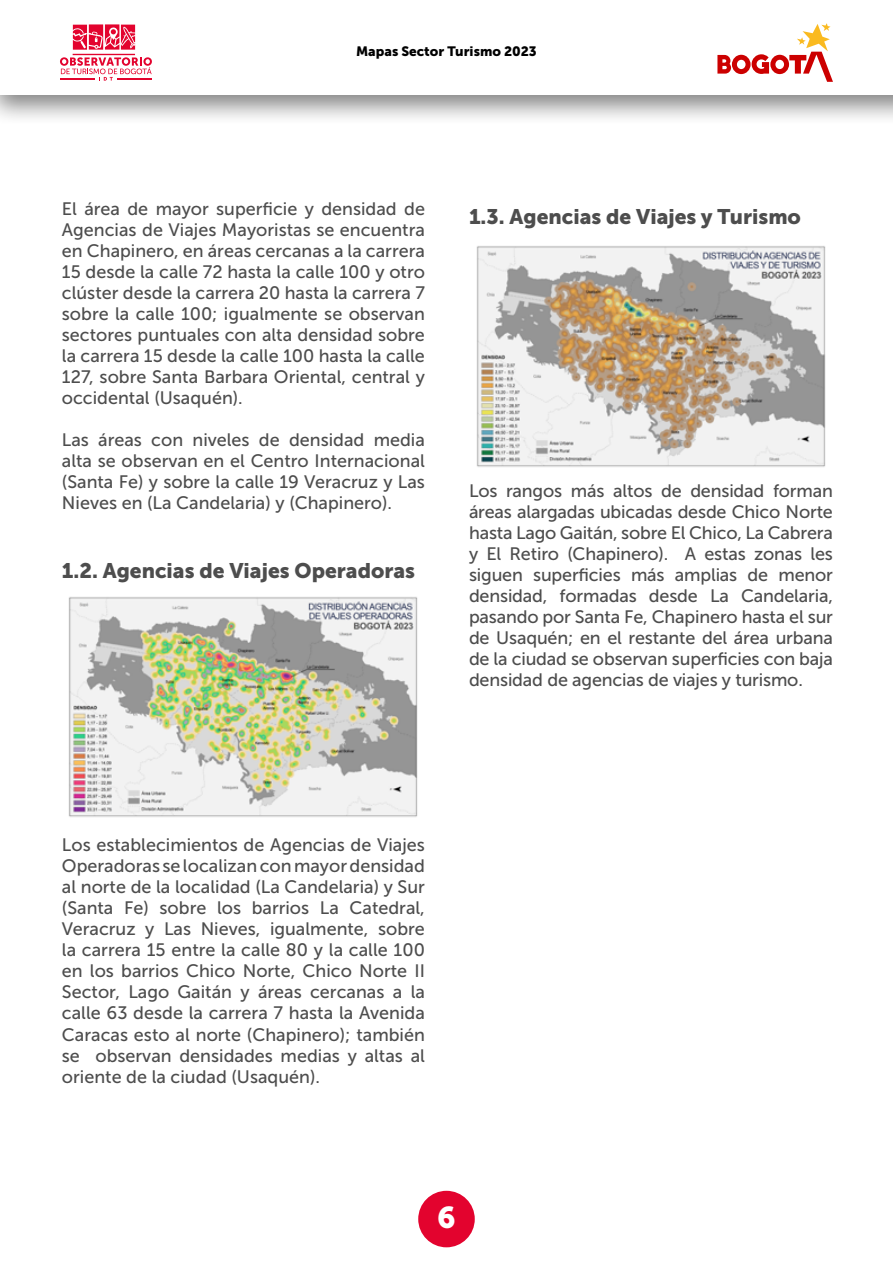
<style>
.page{position:relative;width:893px;height:1263px;background:#fff}
.page>*{position:absolute;margin:0;border:0;box-sizing:border-box;transform-origin:0 0}
.t1{font:30px "Museo Sans 900";color:#fff}
.t2{font:21px "Museo Sans 900";color:#4d4d4d}
.t3{font:18px/21px "Museo Sans 500";color:#4d4d4d;text-align:justify}
.t4{font:13.5px "Museo Sans 900";color:#000}
</style>
<div class="page">
<div style="left:418px;top:1191px;width:57px;height:56px;background:#e3032e;border-radius:50%"></div>
<div style="left:0;top:0;width:893px;height:126px;background:#000;opacity:.49"></div>
<div style="left:0;top:0;width:893px;height:95px;background:#fff"></div>
<svg style="left:717px;top:23px;width:116px;height:59px"></svg>
<svg style="left:60px;top:24px;width:92px;height:57px"></svg>
<img style="left:68px;top:597px;width:350px;height:220px">
<img style="left:476px;top:246px;width:350px;height:221px">
<p class="t4" style="left:356px;top:43px;width:182px">Mapas Sector Turismo 2023</p>
<p class="t3" style="left:62px;top:199px;width:365px">El área de mayor superficie y densidad de Agencias de Viajes Mayoristas se encuentra en Chapinero, en áreas cercanas a la carrera 15 desde la calle 72 hasta la calle 100 y otro clúster desde la carrera 20 hasta la carrera 7 sobre la calle 100; igualmente se observan sectores puntuales con alta densidad sobre la carrera 15 desde la calle 100 hasta la calle 127, sobre Santa Barbara Oriental, central y occidental (Usaquén).</p>
<p class="t3" style="left:62px;top:430px;width:365px">Las áreas con niveles de densidad media alta se observan en el Centro Internacional (Santa Fe) y sobre la calle 19 Veracruz y Las Nieves en (La Candelaria) y (Chapinero).</p>
<p class="t2" style="left:62px;top:559px;width:355px">1.2. Agencias de Viajes Operadoras</p>
<p class="t2" style="left:469px;top:204px;width:333px">1.3. Agencias de Viajes y Turismo</p>
<p class="t3" style="left:469px;top:480px;width:365px">Los rangos más altos de densidad forman áreas alargadas ubicadas desde Chico Norte hasta Lago Gaitán, sobre El Chico, La Cabrera y El Retiro (Chapinero). A estas zonas les siguen superficies más amplias de menor densidad, formadas desde La Candelaria, pasando por Santa Fe, Chapinero hasta el sur de Usaquén; en el restante del área urbana de la ciudad se observan superficies con baja densidad de agencias de viajes y turismo.</p>
<p class="t3" style="left:62px;top:835px;width:365px">Los establecimientos de Agencias de Viajes Operadoras se localizan con mayor densidad al norte de la localidad (La Candelaria) y Sur (Santa Fe) sobre los barrios La Catedral, Veracruz y Las Nieves, igualmente, sobre la carrera 15 entre la calle 80 y la calle 100 en los barrios Chico Norte, Chico Norte II Sector, Lago Gaitán y áreas cercanas a la calle 63 desde la carrera 7 hasta la Avenida Caracas esto al norte (Chapinero); también se observan densidades medias y altas al oriente de la ciudad (Usaquén).</p>
<h1 class="t1" style="left:437px;top:1201px;width:20px">6</h1>
</div>
